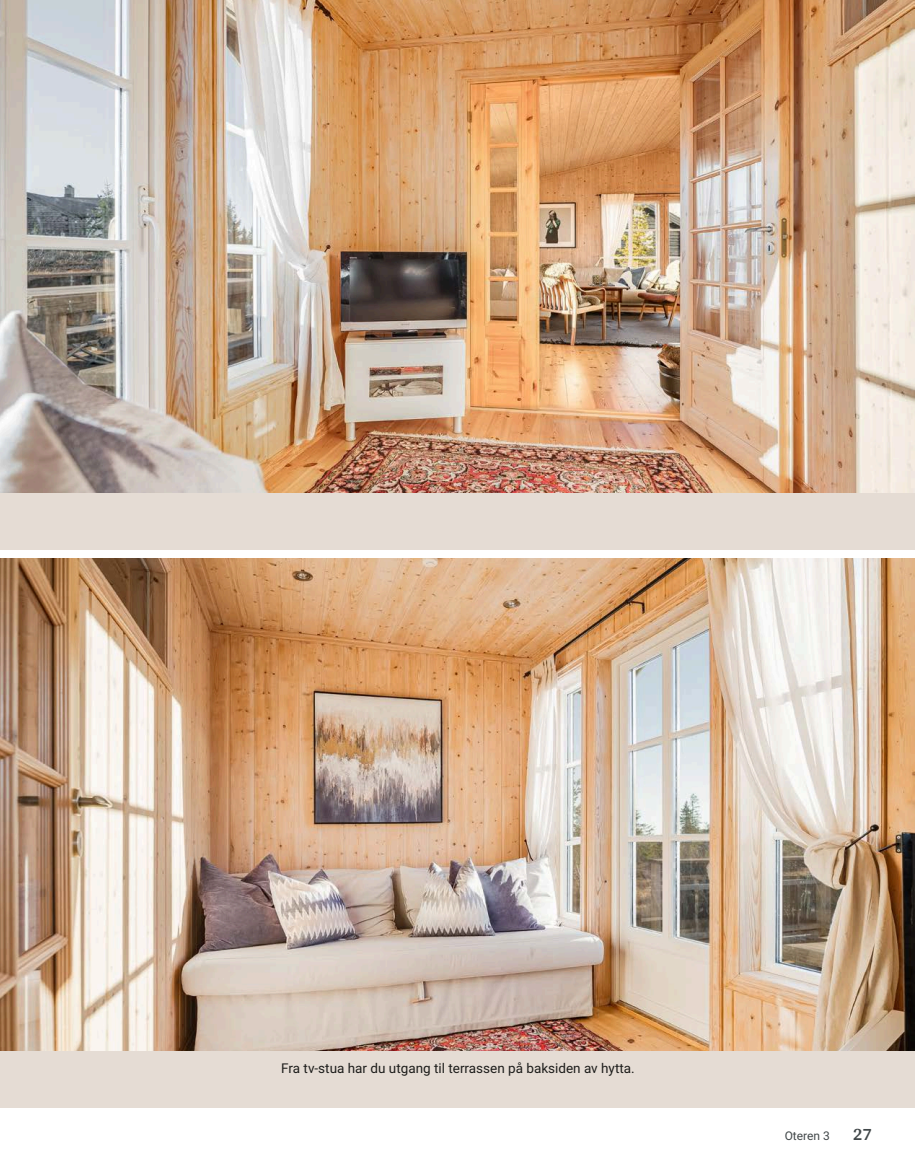
<style>
.page{position:relative;width:915px;height:1172px;background:#fff}
.page>*{position:absolute;margin:0;border:0;box-sizing:border-box;transform-origin:0 0}
.t1{font:700 18px "Arya";color:#414749}
.t2{font:13.5px "Roboto Vitec";color:#1d1d1b}
.t3{font:12px "Roboto Vitec";color:#414749}
</style>
<div class="page">
<div style="left:0;top:492px;width:914px;height:58px;background:#e5dcd4"></div>
<div style="left:0;top:1050px;width:914px;height:58px;background:#e5dcd4"></div>
<img style="left:0;top:0;width:914px;height:492px">
<img style="left:0;top:558px;width:914px;height:492px">
<p class="t2" style="left:281px;top:1059px;width:355px">Fra tv‑stua har du utgang til terrassen på baksiden av hytta.</p>
<p class="t3" style="left:784px;top:1127px;width:47px">Oteren 3</p>
<h1 class="t1" style="left:852px;top:1123px;width:21px">27</h1>
</div>
